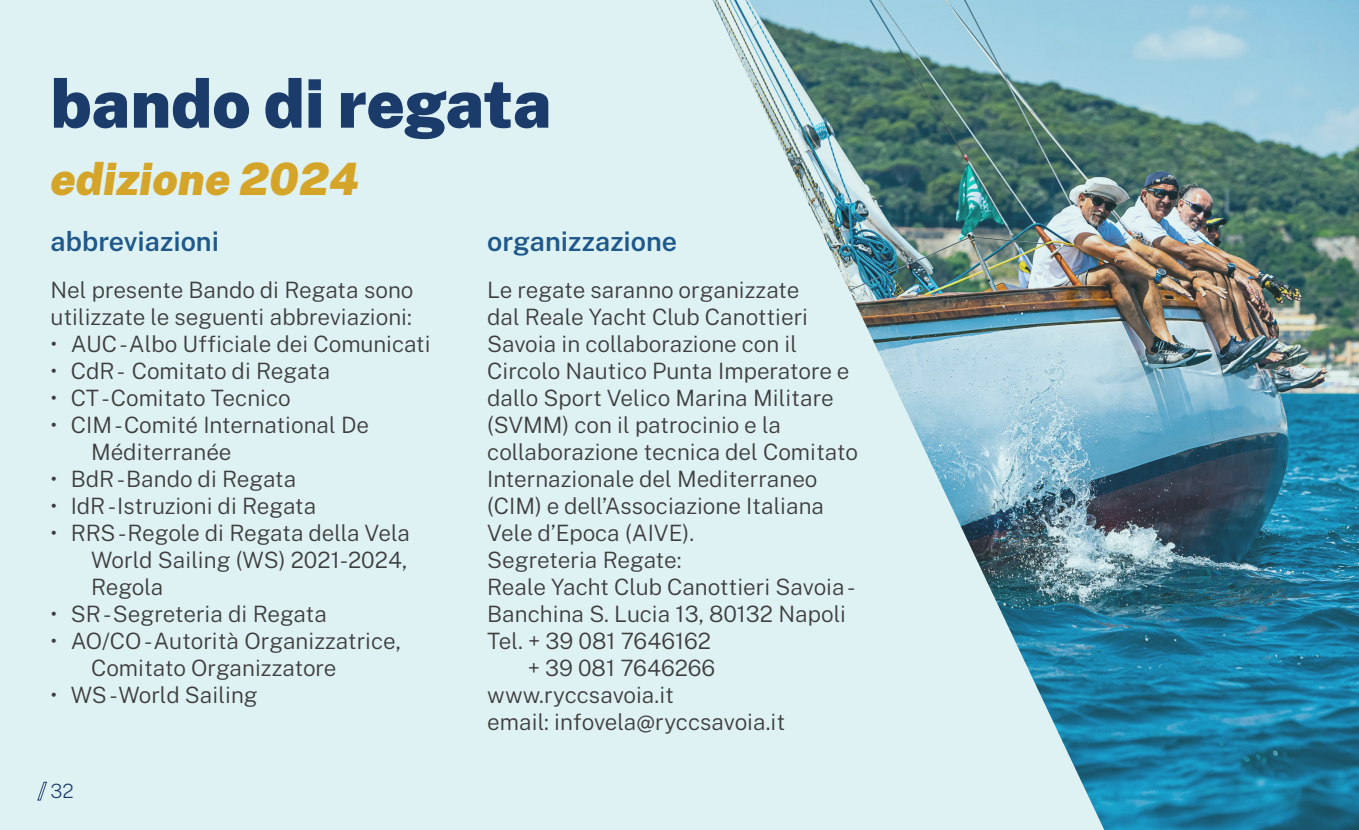
<style>
.page{position:relative;width:1359px;height:830px;background:#fff}
.page>*{position:absolute;margin:0;border:0;box-sizing:border-box;transform-origin:0 0}
.Titoli{font:900 66.83px "Public Sans";color:#1b3b6b}
.Titoli_2{font:italic 900 44.55px "Public Sans";color:#d4a529}
.Titoli_paragrafi{font:600 27px "Public Sans";color:#1f588a}
.Testi_lunghi{font:300 22.5px/27px "Public Sans";color:#3e3e3f}
.t1{font:200 19.57px "Public Sans";color:#1b3b6b}
.s1{font-weight:700;font-size:24.07px;color:#2d4773}
</style>
<div class="page">
<div style="left:0;top:0;width:1359px;height:829px;background:#dff2f3"></div>
<img style="left:712px;top:0;width:647px;height:829px">
<p class="Titoli" style="left:51px;top:55px;width:503px">bando di regata</p>
<p class="Titoli_2" style="left:51px;top:149px;width:310px">edizione 2024</p>
<p class="Titoli_paragrafi" style="left:51px;top:221px;width:170px">abbreviazioni</p>
<p class="Titoli_paragrafi" style="left:487px;top:221px;width:191px">organizzazione</p>
<p class="Testi_lunghi" style="left:51px;top:274px;width:364px">Nel presente Bando di Regata sono utilizzate le seguenti abbreviazioni:</p>
<p class="Testi_lunghi" style="left:51px;top:328px;width:381px">• AUC -Albo Ufficiale dei Comunicati</p>
<p class="Testi_lunghi" style="left:51px;top:355px;width:281px">• CdR - Comitato di Regata</p>
<p class="Testi_lunghi" style="left:51px;top:382px;width:242px">• CT -Comitato Tecnico</p>
<p class="Testi_lunghi" style="left:91px;top:409px;width:279px;text-indent:-41px">• CIM -Comité International De<br>Méditerranée</p>
<p class="Testi_lunghi" style="left:51px;top:463px;width:247px">• BdR -Bando di Regata</p>
<p class="Testi_lunghi" style="left:51px;top:490px;width:267px">• IdR -Istruzioni di Regata</p>
<p class="Testi_lunghi" style="left:91px;top:517px;width:320px;text-indent:-41px">• RRS -Regole di Regata della Vela<br>World Sailing (WS) 2021-2024,<br>Regola</p>
<p class="Testi_lunghi" style="left:51px;top:598px;width:278px">• SR -Segreteria di Regata</p>
<p class="Testi_lunghi" style="left:91px;top:625px;width:311px;text-indent:-41px">• AO/CO -Autorità Organizzatrice,<br>Comitato Organizzatore</p>
<p class="Testi_lunghi" style="left:51px;top:679px;width:209px">• WS -World Sailing</p>
<p class="t1" style="left:38px;top:776px;width:38px"><span class="s1">/</span>32</p>
<p class="Testi_lunghi" style="left:487px;top:274px;width:372px">Le regate saranno organizzate<br>dal Reale Yacht Club Canottieri<br>Savoia in collaborazione con il<br>Circolo Nautico Punta Imperatore e dallo Sport Velico Marina Militare (SVMM) con il patrocinio e la collaborazione tecnica del Comitato<br>Internazionale del Mediterraneo (CIM) e dell’Associazione Italiana<br>Vele d’Epoca (AIVE).</p>
<p class="Testi_lunghi" style="left:487px;top:544px;width:370px">Segreteria Regate:<br>Reale Yacht Club Canottieri Savoia -<br>Banchina S. Lucia 13, 80132 Napoli</p>
<p class="Testi_lunghi" style="left:487px;top:625px;width:225px">Tel. + 39 081 7646162</p>
<p class="Testi_lunghi" style="left:528px;top:652px;width:189px">+ 39 081 7646266</p>
<p class="Testi_lunghi" style="left:487px;top:679px;width:188px">www.ryccsavoia.it</p>
<p class="Testi_lunghi" style="left:487px;top:706px;width:299px">email: infovela@ryccsavoia.it</p>
</div>
